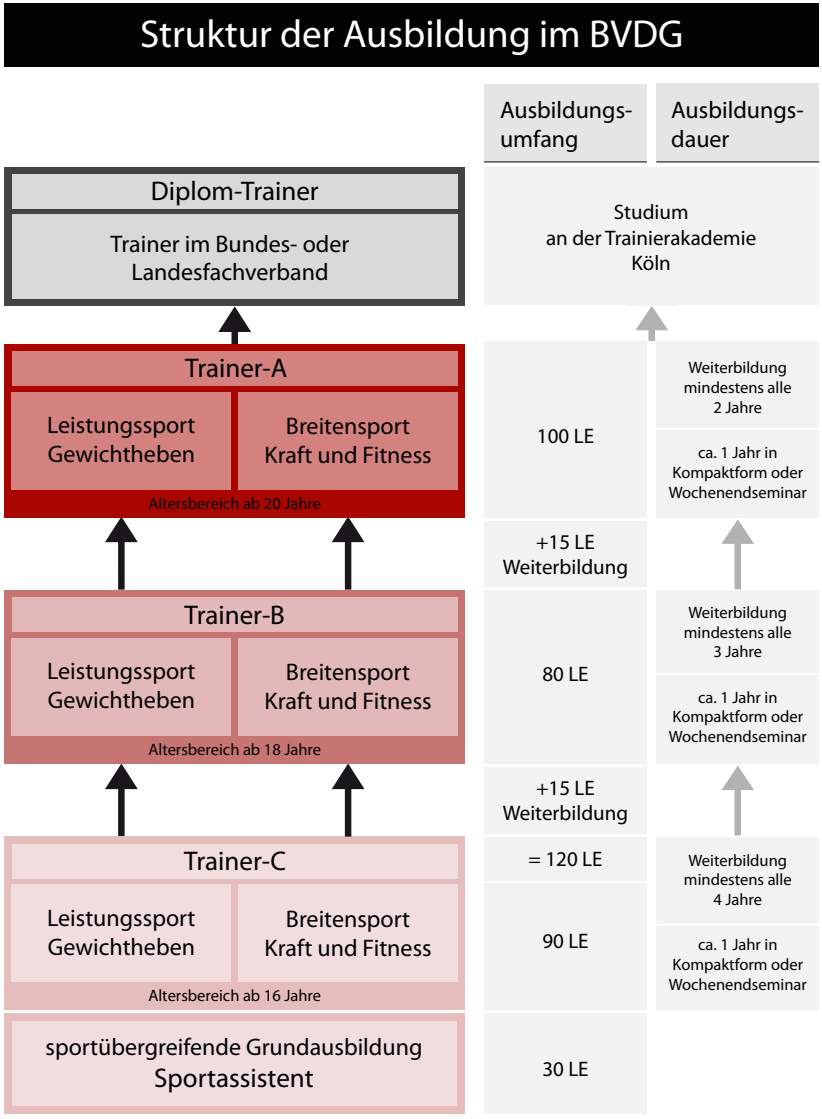
<style>
.page{position:relative;width:822px;height:1119px;background:#fff}
.page>*{position:absolute;margin:0;border:0;box-sizing:border-box;transform-origin:0 0}
.t1{font:39px "Myriad Pro";color:#fff}
.t2{font:27px "Myriad Pro";color:#000}
.t3{font:24px/28.8px "Myriad Pro";color:#000}
.t4{font:21px/25.2px "Myriad Pro";color:#000;text-align:center}
.t5{font:16.5px/19.8px "Myriad Pro";color:#000;text-align:center}
</style>
<div class="page">
<div style="left:4px;top:4px;width:814px;height:63px;background:#020202"></div>
<svg style="left:105px;top:763px;width:33px;height:73px"></svg>
<div style="left:656px;top:167px;width:162px;height:844px;background:#f2f2f2"></div>
<div style="left:484px;top:167px;width:162px;height:946px;background:#f2f2f2"></div>
<hr style="left:467px;top:517px;width:354px;height:3px;background:#fff">
<div style="left:484px;top:85px;width:162px;height:77px;background:#e5e5e5"></div>
<div style="left:656px;top:83px;width:162px;height:79px;background:#e5e5e5"></div>
<hr style="left:470px;top:764px;width:351px;height:2px;background:#fff">
<hr style="left:467px;top:586px;width:354px;height:3px;background:#fff">
<hr style="left:483px;top:1009px;width:338px;height:3px;background:#fff">
<hr style="left:466px;top:834px;width:355px;height:2px;background:#fff">
<div style="left:4px;top:836px;width:461px;height:173px;background:#e5bdbc"></div>
<div style="left:12px;top:884px;width:219px;height:97px;background:#f1dddd"></div>
<div style="left:238px;top:884px;width:219px;height:97px;background:#f1dddd"></div>
<div style="left:12px;top:843px;width:445px;height:35px;background:#f1dddd"></div>
<div style="left:4px;top:1013px;width:461px;height:100px;background:#e5bdbc"></div>
<div style="left:12px;top:1021px;width:444px;height:84px;background:#f1dddd"></div>
<div style="left:4px;top:590px;width:461px;height:173px;background:#c77572"></div>
<div style="left:12px;top:638px;width:219px;height:97px;background:#e2b9b8"></div>
<div style="left:238px;top:638px;width:219px;height:97px;background:#e2b9b8"></div>
<div style="left:12px;top:597px;width:445px;height:35px;background:#e2b9b8"></div>
<hr style="left:656px;top:923px;width:165px;height:2px;background:#fff">
<hr style="left:477px;top:880px;width:177px;height:2px;background:#fff">
<hr style="left:650px;top:672px;width:171px;height:2px;background:#fff">
<hr style="left:652px;top:427px;width:169px;height:2px;background:#fff">
<svg style="left:331px;top:763px;width:33px;height:73px"></svg>
<svg style="left:105px;top:517px;width:33px;height:72px"></svg>
<svg style="left:331px;top:517px;width:33px;height:72px"></svg>
<div style="left:654px;top:519px;width:167px;height:69px;background:#fff"></div>
<div style="left:653px;top:764px;width:168px;height:69px;background:#fff"></div>
<div style="left:4px;top:167px;width:461px;height:138px;background:#444343"></div>
<div style="left:12px;top:215px;width:445px;height:84px;background:#d9d9d9"></div>
<div style="left:12px;top:174px;width:445px;height:35px;background:#d9d9d9"></div>
<svg style="left:218px;top:306px;width:33px;height:38px"></svg>
<div style="left:4px;top:344px;width:461px;height:173px;background:#aa0600"></div>
<div style="left:12px;top:392px;width:219px;height:97px;background:#d4827f"></div>
<div style="left:238px;top:392px;width:219px;height:97px;background:#d4827f"></div>
<div style="left:12px;top:351px;width:445px;height:35px;background:#d4827f"></div>
<div style="left:480px;top:305px;width:341px;height:35px;background:#fff"></div>
<div style="left:627px;top:167px;width:49px;height:138px;background:#f2f2f2"></div>
<svg style="left:721px;top:519px;width:32px;height:70px"></svg>
<svg style="left:721px;top:766px;width:32px;height:69px"></svg>
<svg style="left:635px;top:306px;width:32px;height:69px"></svg>
<div style="left:647px;top:340px;width:8px;height:36px;background:#fff"></div>
<hr style="left:484px;top:161px;width:162px;height:1px;background:#000">
<hr style="left:656px;top:161px;width:162px;height:1px;background:#000">
<h1 class="t1" style="left:140px;top:10px;width:544px">Struktur der Ausbildung im BVDG</h1>
<h2 class="t2" style="left:151px;top:174px;width:169px">Diplom-Trainer</h2>
<h3 class="t3" style="left:111px;top:229px;width:240px;text-align:center">Trainer im Bundes- oder<br>Landesfachverband</h3>
<h2 class="t2" style="left:185px;top:351px;width:104px">Trainer-A</h2>
<h3 class="t3" style="left:47px;top:410px;width:150px">Leistungssport<br>Gewichtheben</h3>
<h3 class="t3" style="left:264px;top:411px;width:168px;text-align:center">Breitensport<br>Kraft und Fitness</h3>
<p class="t5" style="left:148px;top:493px;width:174px">Altersbereich ab 20 Jahre</p>
<h2 class="t2" style="left:184px;top:597px;width:102px">Trainer-B</h2>
<h3 class="t3" style="left:47px;top:656px;width:150px">Leistungssport<br>Gewichtheben</h3>
<h3 class="t3" style="left:264px;top:657px;width:168px;text-align:center">Breitensport<br>Kraft und Fitness</h3>
<p class="t5" style="left:148px;top:738px;width:174px">Altersbereich ab 18 Jahre</p>
<h2 class="t2" style="left:184px;top:843px;width:103px">Trainer-C</h2>
<h3 class="t3" style="left:47px;top:902px;width:150px">Leistungssport<br>Gewichtheben</h3>
<h3 class="t3" style="left:264px;top:903px;width:168px;text-align:center">Breitensport<br>Kraft und Fitness</h3>
<p class="t5" style="left:148px;top:984px;width:174px">Altersbereich ab 16 Jahre</p>
<h3 class="t3" style="left:45px;top:1031px;width:378px">sportübergreifende Grundausbildung</h3>
<h2 class="t2" style="left:154px;top:1061px;width:161px">Sportassistent</h2>
<h3 class="t3" style="left:500px;top:95px;width:134px">Ausbildungs&shy;umfang</h3>
<h3 class="t3" style="left:671px;top:95px;width:134px">Ausbildungs&shy;dauer</h3>
<p class="t4" style="left:546px;top:199px;width:211px">Studium<br>an der Trainierakademie<br>Köln</p>
<p class="t4" style="left:536px;top:422px;width:59px">100 LE</p>
<p class="t4" style="left:502px;top:528px;width:127px">+15 LE<br>Weiterbildung</p>
<p class="t4" style="left:542px;top:661px;width:48px">80 LE</p>
<p class="t4" style="left:502px;top:774px;width:127px">+15 LE<br>Weiterbildung</p>
<p class="t4" style="left:528px;top:846px;width:75px">= 120 LE</p>
<p class="t4" style="left:542px;top:927px;width:48px">90 LE</p>
<p class="t4" style="left:542px;top:1055px;width:48px">30 LE</p>
<p class="t5" style="left:683px;top:357px;width:109px">Weiterbildung mindestens alle<br>2 Jahre</p>
<p class="t5" style="left:668px;top:442px;width:140px">ca. 1 Jahr in<br>Kompaktform oder<br>Wochenendseminar</p>
<p class="t5" style="left:683px;top:601px;width:109px">Weiterbildung mindestens alle<br>3 Jahre</p>
<p class="t5" style="left:668px;top:686px;width:140px">ca. 1 Jahr in<br>Kompaktform oder<br>Wochenendseminar</p>
<p class="t5" style="left:683px;top:849px;width:109px">Weiterbildung mindestens alle<br>4 Jahre</p>
<p class="t5" style="left:668px;top:934px;width:140px">ca. 1 Jahr in<br>Kompaktform oder<br>Wochenendseminar</p>
</div>
